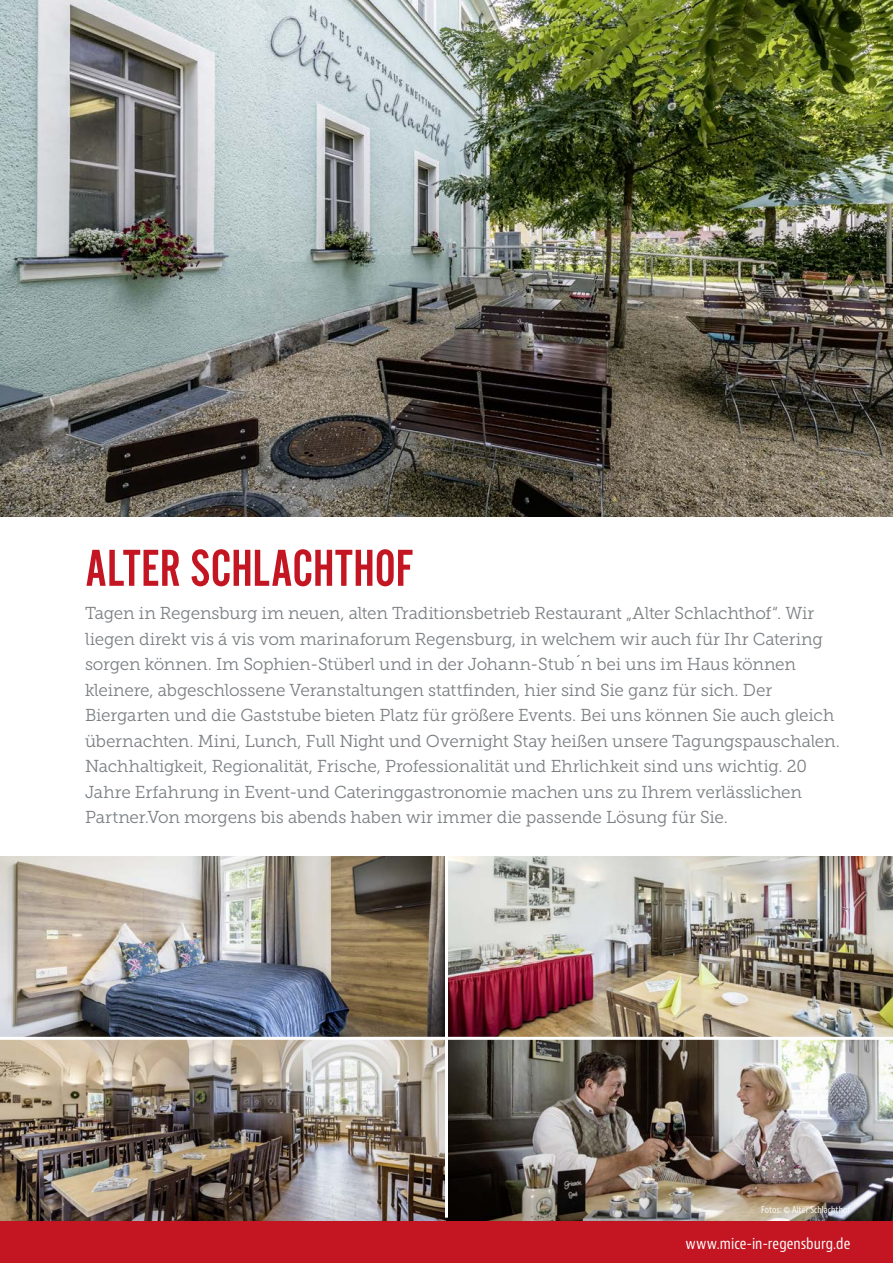
<style>
.page{position:relative;width:893px;height:1263px;background:#fff}
.page>*{position:absolute;margin:0;border:0;box-sizing:border-box;transform-origin:0 0}
.t1{font:54px "Alternate Got No 2 D";letter-spacing:-.005em;color:#c31622}
.t2{font:17.25px/25.5px "Museo Slab 300";letter-spacing:-.01em;color:#7b7f82}
.t3{font:condensed 15px "Bernino Sans";letter-spacing:.005em;color:#fff}
.t4{font:condensed 9px "Bernino Sans";color:#fff}
</style>
<div class="page">
<div style="left:0;top:1220px;width:893px;height:43px;background:#c31622"></div>
<img style="left:0;top:856px;width:893px;height:364px">
<img style="left:0;top:0;width:893px;height:517px">
<hr style="left:0;top:1037px;width:893px;height:3px;background:#fff">
<hr style="left:445px;top:856px;width:3px;height:361px;background:#fff">
<h1 class="t1" style="left:85px;top:539px;width:330px">ALTER SCHLACHTHOF</h1>
<p class="t2" style="left:85px;top:600px;width:756px">Tagen in Regensburg im neuen, alten Traditionsbetrieb Restaurant „Alter Schlachthof“. Wir liegen direkt vis á vis vom marinaforum Regensburg, in welchem wir auch für Ihr Catering sorgen können. Im Sophien-Stüberl und in der Johann-Stub´n bei uns im Haus können kleinere, abgeschlossene Veranstaltungen stattfinden, hier sind Sie ganz für sich. Der Biergarten und die Gaststube bieten Platz für größere Events. Bei uns können Sie auch gleich übernachten. Mini, Lunch, Full Night und Overnight Stay heißen unsere Tagungspauschalen.<br>Nachhaltigkeit, Regionalität, Frische, Professionalität und Ehrlichkeit sind uns wichtig. 20<br>Jahre Erfahrung in Event-und Cateringgastronomie machen uns zu Ihrem verlässlichen Partner.Von morgens bis abends haben wir immer die passende Lösung für Sie.</p>
<p class="t4" style="left:761px;top:1204px;width:91px">Fotos: © Alter Schlachthof</p>
<p class="t3" style="left:686px;top:1234px;width:166px">www.mice-in-regensburg.de</p>
</div>
